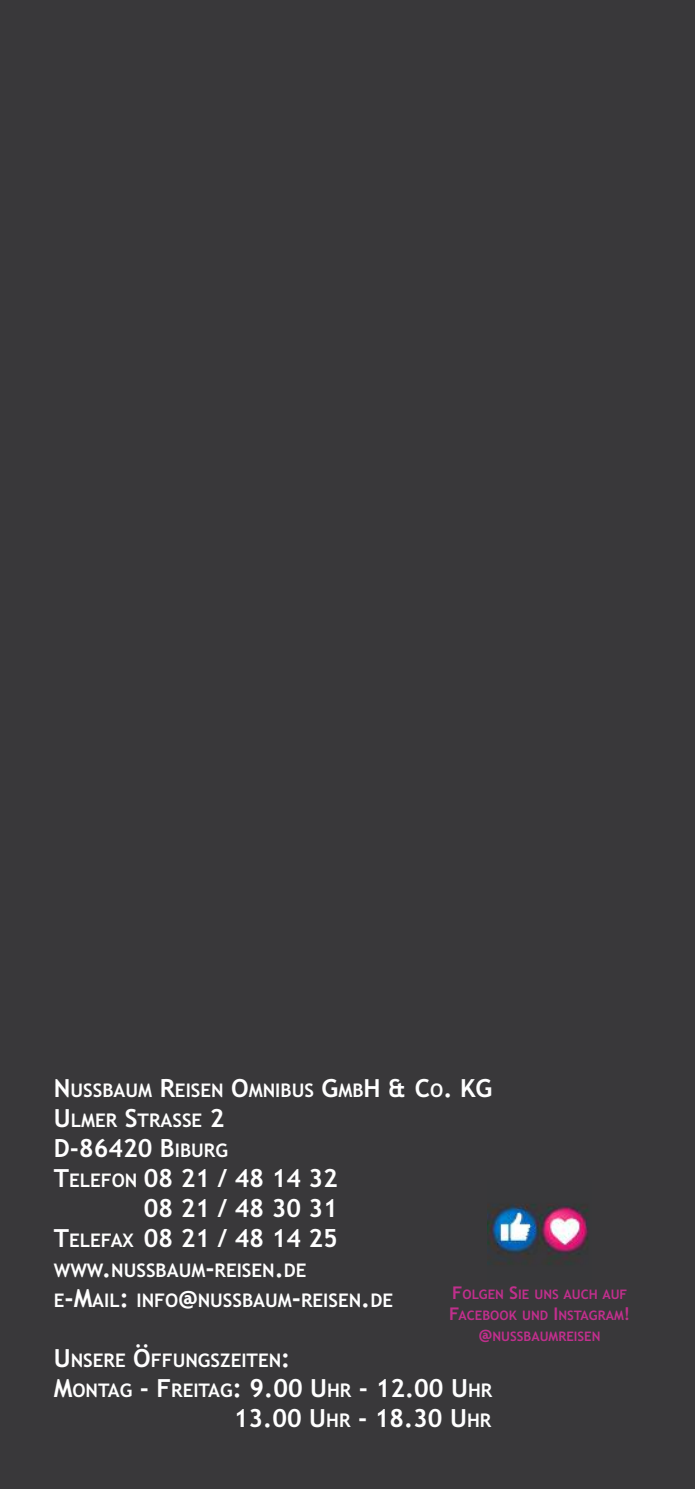
<style>
.page{position:relative;width:695px;height:1489px;background:#fff}
.page>*{position:absolute;margin:0;border:0;box-sizing:border-box;transform-origin:0 0}
.t1{font:700 25px/30px "Trebuchet MS";color:#fff;text-align:right}
.t2{font:700 18.75px/30px "Trebuchet MS";color:#fff}
.t3{font:700 13px/21px "Trebuchet MS";color:#c12f8d;text-align:center}
.s1{font-size:25px}
.s2{font-size:18.75px}
.s3{font-size:17.5px}
</style>
<div class="page">
<div style="left:0;top:0;width:694px;height:1488px;background:#39383a"></div>
<img style="left:487px;top:1204px;width:102px;height:61px">
<p class="t2" style="left:54px;top:1075px;width:440px"><span class="s1">N</span>USSBAUM <span class="s1">R</span>EISEN <span class="s1">O</span>MNIBUS <span class="s1">G</span>MB<span class="s1">H &amp; C</span>O<span class="s1">. KG<br>U</span>LMER <span class="s1">S</span>TRASSE <span class="s1">2</span></p>
<h1 class="t1" style="left:54px;top:1133px;width:176px">D-86420 B<span class="s2">IBURG</span></h1>
<h1 class="t1" style="left:54px;top:1163px;width:285px">T<span class="s2">ELEFON</span> 08 21 / 48 14 32</h1>
<h1 class="t1" style="left:144px;top:1193px;width:195px">08 21 / 48 30 31</h1>
<h1 class="t1" style="left:54px;top:1223px;width:285px">T<span class="s2">ELEFAX</span> 08 21 / 48 14 25</h1>
<p class="t2" style="left:54px;top:1255px;width:341px">WWW<span class="s1">.</span>NUSSBAUM<span class="s1">-</span>REISEN<span class="s1">.</span>DE<br>E<span class="s1">-M</span>AIL<span class="s1">:</span> INFO<span class="s1">@</span>NUSSBAUM<span class="s1">-</span>REISEN<span class="s1">.</span>DE</p>
<p class="t2" style="left:54px;top:1345px;width:238px"><span class="s1">U</span>NSERE <span class="s1">Ö</span>FFUNGSZEITEN<span class="s1">:</span></p>
<h1 class="t1" style="left:54px;top:1373px;width:440px">M<span class="s2">ONTAG</span> - F<span class="s2">REITAG</span>: 9.00 U<span class="s2">HR</span> - 12.00 U<span class="s2">HR<br></span>13.00 U<span class="s2">HR</span> - 18.30 U<span class="s2">HR</span></h1>
<p class="t3" style="left:449px;top:1283px;width:183px"><span class="s3">F</span>OLGEN <span class="s3">S</span>IE UNS AUCH AUF<br><span class="s3">F</span>ACEBOOK UND <span class="s3">I</span>NSTAGRAM<span class="s3">! @</span>NUSSBAUMREISEN</p>
</div>
